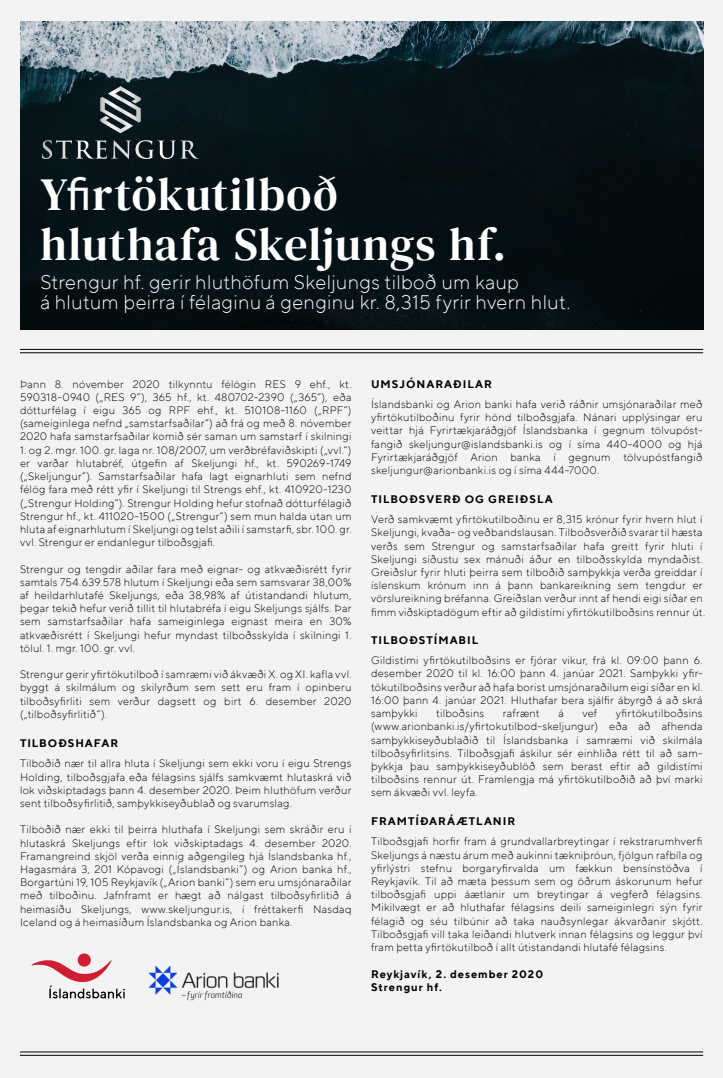
<style>
.page{position:relative;width:723px;height:1078px;background:#fff}
.page>*{position:absolute;margin:0;border:0;box-sizing:border-box;transform-origin:0 0}
.t1{font:46px/49.9px "DM Serif Text";letter-spacing:.025em;color:#fff}
.t2{font:300 20px/20px "TT Norms";letter-spacing:.01em;color:#fff}
.t3{font:300 11px/13.2px "TT Norms";letter-spacing:.02em;color:#000;text-align:justify}
.t4{font:700 11px/13.2px "TT Norms";letter-spacing:.085em;color:#000}
.s1{font-family:"Myriad Pro"}
</style>
<div class="page">
<div style="left:0;top:0;width:723px;height:1077px;background:#f3f3f3"></div>
<img style="left:20px;top:21px;width:683px;height:308px">
<hr style="left:20px;top:349px;width:683px;height:1px;background:#000">
<hr style="left:20px;top:352px;width:683px;height:1px;background:#000">
<hr style="left:20px;top:1051px;width:683px;height:1px;background:#000">
<hr style="left:20px;top:1054px;width:683px;height:1px;background:#000">
<img style="left:148px;top:965px;width:131px;height:36px">
<svg style="left:78px;top:953px;width:13px;height:13px"></svg>
<svg style="left:31px;top:958px;width:94px;height:40px"></svg>
<img style="left:42px;top:86px;width:156px;height:72px">
<h1 class="t1" style="left:40px;top:169px;width:467px">Y<span class="s1">fi</span>rtökutilboð hluthafa Skeljungs hf.</h1>
<h2 class="t2" style="left:40px;top:271px;width:531px">Strengur hf. gerir hluthöfum Skeljungs tilboð um kaup<br>á hlutum þeirra í félaginu á genginu kr. 8,315 fyrir hvern hlut.</h2>
<p class="t3" style="left:20px;top:377px;width:333px">Þann 8. nóvember 2020 tilkynntu félögin RES 9 ehf., kt.<br>590318-0940 („RES 9“), 365 hf., kt. 480702-2390 („365“), eða dótturfélag í eigu 365 og RPF ehf., kt. 510108-1160 („RPF“) (sameiginlega nefnd „samstarfsaðilar“) að frá og með 8. nóvember 2020 hafa samstarfsaðilar komið sér saman um samstarf í skilningi</p>
<p class="t3" style="left:20px;top:443px;width:333px">1. og 2. mgr. 100. gr. laga nr. 108/2007, um verðbréfaviðskipti („vvl.“) er varðar hlutabréf, útgefin af Skeljungi hf., kt. 590269-1749 („Skeljungur“). Samstarfsaðilar hafa lagt eignarhluti sem nefnd félög fara með rétt yfir í Skeljungi til Strengs ehf., kt. 410920-1230 („Strengur Holding“). Strengur Holding hefur stofnað dótturfélagið Strengur hf., kt. 411020-1500 („Strengur“) sem mun halda utan um hluta af eignarhlutum í Skeljungi og telst aðili í samstarfi, sbr. 100. gr. vvl. Strengur er endanlegur tilboðsgjafi.</p>
<p class="t3" style="left:20px;top:561px;width:333px">Strengur og tengdir aðilar fara með eignar- og atkvæðisrétt fyrir samtals 754.639.578 hlutum í Skeljungi eða sem samsvarar 38,00% af heildarhlutafé Skeljungs, eða 38,98% af útistandandi hlutum, þegar tekið hefur verið tillit til hlutabréfa í eigu Skeljungs sjálfs. Þar sem samstarfsaðilar hafa sameiginlega eignast meira en 30% atkvæðisrétt í Skeljungi hefur myndast tilboðsskylda í skilningi 1. tölul. 1. mgr. 100. gr. vvl.</p>
<p class="t3" style="left:20px;top:667px;width:333px">Strengur gerir yfirtökutilboð í samræmi við ákvæði X. og XI. kafla vvl. byggt á skilmálum og skilyrðum sem sett eru fram í opinberu tilboðsyfirliti sem verður dagsett og birt 6. desember 2020 („tilboðsyfirlitið“).</p>
<p class="t4" style="left:20px;top:736px;width:100px">TILBOÐSHAFAR</p>
<p class="t3" style="left:20px;top:756px;width:333px">Tilboðið nær til allra hluta í Skeljungi sem ekki voru í eigu Strengs Holding, tilboðsgjafa eða félagsins sjálfs samkvæmt hlutaskrá við lok viðskiptadags þann 4. desember 2020. Þeim hluthöfum verður sent tilboðsyfirlitið, samþykkiseyðublað og svarumslag.</p>
<p class="t3" style="left:20px;top:822px;width:333px">Tilboðið nær ekki til þeirra hluthafa í Skeljungi sem skráðir eru í hlutaskrá Skeljungs eftir lok viðskiptadags 4. desember 2020.<br>Framangreind skjöl verða einnig aðgengileg hjá Íslandsbanka hf., Hagasmára 3, 201 Kópavogi („Íslandsbanki“) og Arion banka hf., Borgartúni 19, 105 Reykjavík („Arion banki“) sem eru umsjónaraðilar með tilboðinu. Jafnframt er hægt að nálgast tilboðsyfirlitið á heimasíðu Skeljungs, www.skeljungur.is, í fréttakerfi Nasdaq Iceland og á heimasíðum Íslandsbanka og Arion banka.</p>
<p class="t4" style="left:371px;top:377px;width:122px">UMSJÓNARAÐILAR</p>
<p class="t3" style="left:371px;top:397px;width:333px">Íslandsbanki og Arion banki hafa verið ráðnir umsjónaraðilar með yfirtökutilboðinu fyrir hönd tilboðsgjafa. Nánari upplýsingar eru veittar hjá Fyrirtækjaráðgjöf Íslandsbanka í gegnum tölvupóst&shy;fangið skeljungur@islandsbanki.is og í síma 440-4000 og hjá Fyrirtækjaráðgjöf Arion banka í gegnum tölvupóstfangið skeljungur@arionbanki.is og í síma 444-7000.</p>
<p class="t4" style="left:371px;top:492px;width:183px">TILBOÐSVERÐ OG GREIÐSLA</p>
<p class="t3" style="left:371px;top:512px;width:336px;text-align:left">Verð samkvæmt yfirtökutilboðinu er 8,315 krónur fyrir hvern hlut í Skeljungi, kvaða- og veðbandslausan. Tilboðsverðið svarar til hæsta verðs sem Strengur og samstarfsaðilar hafa greitt fyrir hluti í Skeljungi síðustu sex mánuði áður en tilboðsskylda myndaðist.<br>Greiðslur fyrir hluti þeirra sem tilboðið samþykkja verða greiddar í íslenskum krónum inn á þann bankareikning sem tengdur er vörslureikning bréfanna. Greiðslan verður innt af hendi eigi síðar en fimm viðskiptadögum eftir að gildistími yfirtökutilboðsins rennur út.</p>
<p class="t4" style="left:371px;top:633px;width:109px">TILBOÐSTÍMABIL</p>
<p class="t3" style="left:371px;top:653px;width:333px">Gildistími yfirtökutilboðsins er fjórar vikur, frá kl. 09:00 þann 6. desember 2020 til kl. 16:00 þann 4. janúar 2021. Samþykki yfir&shy;tökutilboðsins verður að hafa borist umsjónaraðilum eigi síðar en kl.<br>16:00 þann 4. janúar 2021. Hluthafar bera sjálfir ábyrgð á að skrá samþykki</p>
<p class="t3" style="left:371px;top:706px;width:333px;text-indent:245px">yfirtökutilboðsins (www.arionbanki.is/yfirtokutilbod-skeljungur) eða að afhenda samþykkiseyðublaðið til Íslandsbanka í samræmi við skilmála tilboðsyfirlitsins. Tilboðsgjafi áskilur sér einhliða rétt til að sam&shy;þykkja þau samþykkiseyðublöð sem berast eftir að gildistími tilboðsins rennur út. Framlengja má yfirtökutilboðið að því marki sem ákvæði vvl. leyfa.</p>
<p class="t4" style="left:371px;top:814px;width:146px">FRAMTÍÐARÁÆTLANIR</p>
<p class="t3" style="left:371px;top:834px;width:333px">Tilboðsgjafi horfir fram á grundvallarbreytingar í rekstrarumhverfi Skeljungs á næstu árum með aukinni tækniþróun, fjölgun rafbíla og yfirlýstri stefnu borgaryfirvalda um fækkun bensínstöðva í Reykjavík. Til að mæta þessum sem og öðrum áskorunum hefur tilboðsgjafi uppi áætlanir um breytingar á vegferð félagsins.<br>Mikilvægt er að hluthafar félagsins deili sameiginlegri sýn fyrir félagið og séu tilbúnir að taka nauðsynlegar ákvarðanir skjótt.<br>Tilboðsgjafi vill taka leiðandi hlutverk innan félagsins og leggur því fram þetta yfirtökutilboð í allt útistandandi hlutafé félagsins.</p>
<p class="t4" style="left:371px;top:966px;width:174px">Reykjavík, 2. desember 2020<br>Strengur hf.</p>
<p class="t3" style="left:436px;top:706px;width:50px">tilboðsins</p>
<p class="t3" style="left:503px;top:706px;width:38px">rafrænt</p>
<p class="t3" style="left:558px;top:706px;width:7px">á</p>
<p class="t3" style="left:582px;top:706px;width:16px">vef</p>
</div>
